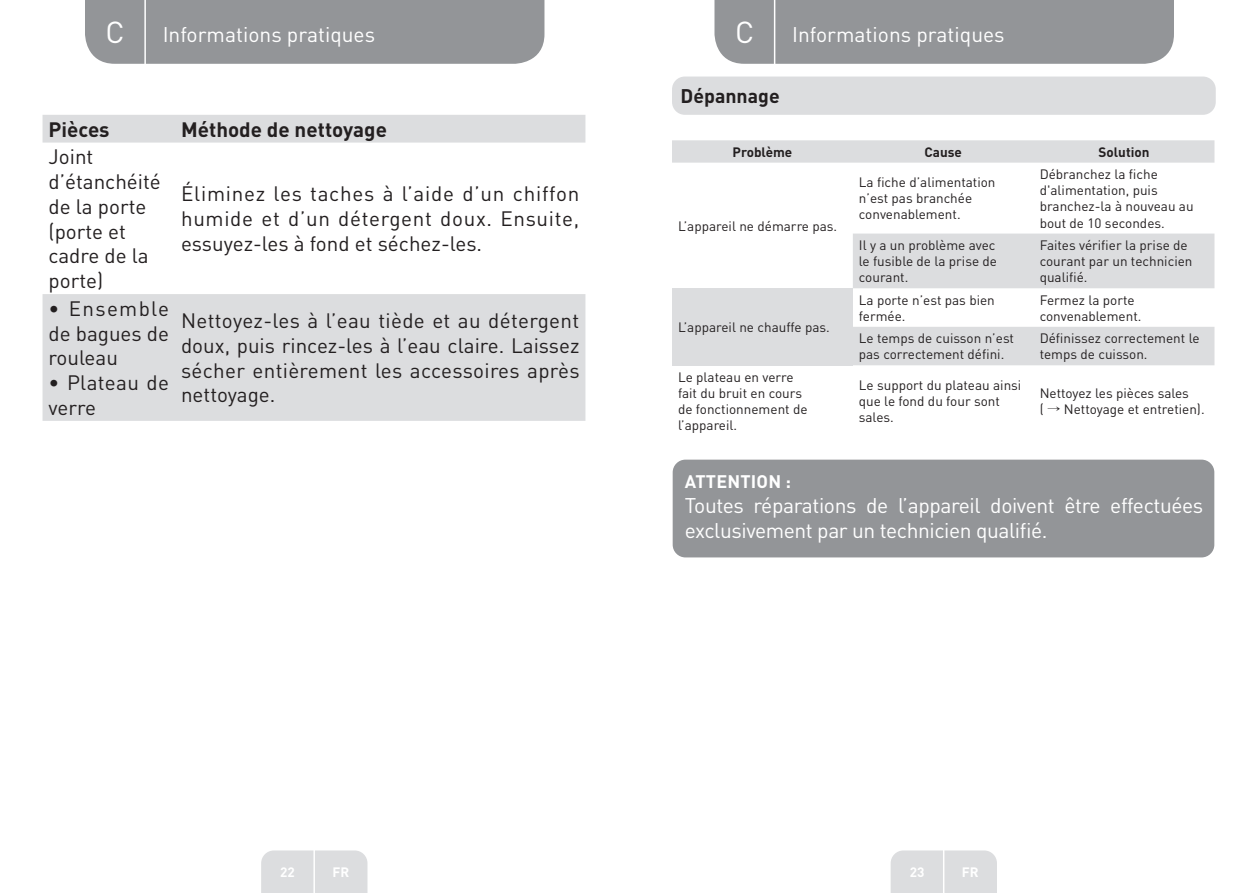
<style>
.page{position:relative;width:1259px;height:893px;background:#fff}
.page>*{position:absolute;margin:0;border:0;box-sizing:border-box;transform-origin:0 0}
.t1{font:30px "DIN Pro";color:#fff}
.t2{font:21px/25.2px "DIN Pro";letter-spacing:-.02em;color:#fff}
.t3{font:21px "DIN Pro";color:#fff}
.securité_nettoyage_B{font:20.7px/24.8px "DIN Pro";color:#231f20;text-align:justify}
.securité_nettoyage_B-2{font:700 20.7px "DIN Pro";color:#231f20}
.Sous-titre-FR{font:700 19.5px "DIN Pro";color:#231f20}
.t4{font:700 18px "DIN Pro";letter-spacing:.01em;color:#fff}
.TitreDroit__gabarit{font:13.5px/16.2px "DIN Pro";color:#231f20}
.TitreDroit__gabarit-2{font:700 13.5px "DIN Pro";color:#231f20}
.t5{font:700 13.5px "DIN Pro";color:#fff}
.s1{font-family:"Adobe Myungjo Std";font-weight:500}
</style>
<div class="page">
<div style="left:85px;top:0;width:459px;height:64px;background:#939598"></div>
<div style="left:714px;top:0;width:460px;height:64px;background:#939598"></div>
<div style="left:261px;top:850px;width:106px;height:43px;background:#dcdddf"></div>
<div style="left:890px;top:850px;width:107px;height:43px;background:#dcdddf"></div>
<hr style="left:313px;top:833px;width:2px;height:60px;background:#fff">
<hr style="left:943px;top:833px;width:1px;height:60px;background:#fff">
<hr style="left:144px;top:0;width:2px;height:66px;background:#fff">
<hr style="left:774px;top:0;width:1px;height:66px;background:#fff">
<svg style="left:43px;top:115px;width:542px;height:306px;fill:#e0e1e3"></svg>
<div style="left:672px;top:77px;width:543px;height:38px;background:#dcdddf;border-radius:13px"></div>
<svg style="left:672px;top:140px;width:542px;height:23px;background:#dddedf"></svg>
<svg style="left:853px;top:234px;width:361px;height:131px;fill:#dcdddf"></svg>
<div style="left:672px;top:288px;width:181px;height:77px;background:#dcdddf"></div>
<div style="left:672px;top:460px;width:542px;height:97px;background:#939598;border-radius:13px"></div>
<h1 class="t1" style="left:105px;top:11px;width:21px">C</h1>
<h2 class="t3" style="left:163px;top:20px;width:214px">Informations pratiques</h2>
<h1 class="t1" style="left:735px;top:11px;width:21px">C</h1>
<h2 class="t3" style="left:792px;top:20px;width:214px">Informations pratiques</h2>
<p class="securité_nettoyage_B-2" style="left:49px;top:115px;width:63px">Pièces</p>
<p class="securité_nettoyage_B-2" style="left:181px;top:115px;width:207px">Méthode de nettoyage</p>
<p class="securité_nettoyage_B" style="left:49px;top:144px;width:114px;text-align:left">Joint d’étanchéité de la porte (porte et cadre de la porte)</p>
<p class="securité_nettoyage_B" style="left:181px;top:181px;width:400px">Éliminez les taches à l’aide d’un chiffon humide et d’un détergent doux. Ensuite, essuyez-les à fond et séchez-les.</p>
<p class="securité_nettoyage_B" style="left:49px;top:295px;width:122px">• Ensemble de bagues de rouleau</p>
<p class="securité_nettoyage_B" style="left:49px;top:369px;width:122px">• Plateau de verre</p>
<p class="securité_nettoyage_B" style="left:181px;top:308px;width:400px">Nettoyez-les à l’eau tiède et au détergent doux, puis rincez-les à l’eau claire. Laissez sécher entièrement les accessoires après nettoyage.</p>
<p class="Sous-titre-FR" style="left:680px;top:83px;width:101px">Dépannage</p>
<p class="TitreDroit__gabarit-2" style="left:732px;top:143px;width:61px">Problème</p>
<p class="TitreDroit__gabarit-2" style="left:924px;top:143px;width:39px">Cause</p>
<p class="TitreDroit__gabarit-2" style="left:1098px;top:143px;width:52px">Solution</p>
<p class="TitreDroit__gabarit" style="left:678px;top:217px;width:161px">L’appareil ne démarre pas.</p>
<p class="TitreDroit__gabarit" style="left:678px;top:318px;width:153px">L’appareil ne chauffe pas.</p>
<p class="TitreDroit__gabarit" style="left:859px;top:174px;width:138px">La fiche d’alimentation n’est pas branchée convenablement.</p>
<p class="TitreDroit__gabarit" style="left:1039px;top:165px;width:155px">Débranchez la fiche d'alimentation, puis branchez-la à nouveau au bout de 10 secondes.</p>
<p class="TitreDroit__gabarit" style="left:859px;top:236px;width:140px;text-align:justify">Il y a un problème avec le fusible de la prise de courant.</p>
<p class="TitreDroit__gabarit" style="left:1039px;top:236px;width:154px">Faites vérifier la prise de courant par un technicien qualifié.</p>
<p class="TitreDroit__gabarit" style="left:859px;top:291px;width:138px">La porte n’est pas bien fermée.</p>
<p class="TitreDroit__gabarit" style="left:1039px;top:291px;width:103px">Fermez la porte convenablement.</p>
<p class="TitreDroit__gabarit" style="left:859px;top:330px;width:157px">Le temps de cuisson n’est pas correctement défini.</p>
<p class="TitreDroit__gabarit" style="left:1039px;top:330px;width:161px">Définissez correctement le temps de cuisson.</p>
<p class="TitreDroit__gabarit" style="left:678px;top:368px;width:131px">Le plateau en verre fait du bruit en cours de fonctionnement de l’appareil.</p>
<p class="TitreDroit__gabarit" style="left:859px;top:376px;width:164px">Le support du plateau ainsi que le fond du four sont sales.</p>
<p class="TitreDroit__gabarit" style="left:1039px;top:384px;width:151px">Nettoyez les pièces sales</p>
<p class="TitreDroit__gabarit" style="left:1039px;top:400px;width:166px">( <span class="s1">→</span> Nettoyage et entretien).</p>
<p class="t4" style="left:685px;top:469px;width:108px">ATTENTION :</p>
<p class="t2" style="left:685px;top:492px;width:520px">Toutes réparations de l’appareil doivent être effectuées exclusivement par un technicien qualifié.</p>
<p class="t5" style="left:280px;top:863px;width:16px">22</p>
<p class="t5" style="left:332px;top:863px;width:18px">FR</p>
<p class="t5" style="left:909px;top:863px;width:16px">23</p>
<p class="t5" style="left:962px;top:863px;width:18px">FR</p>
</div>
